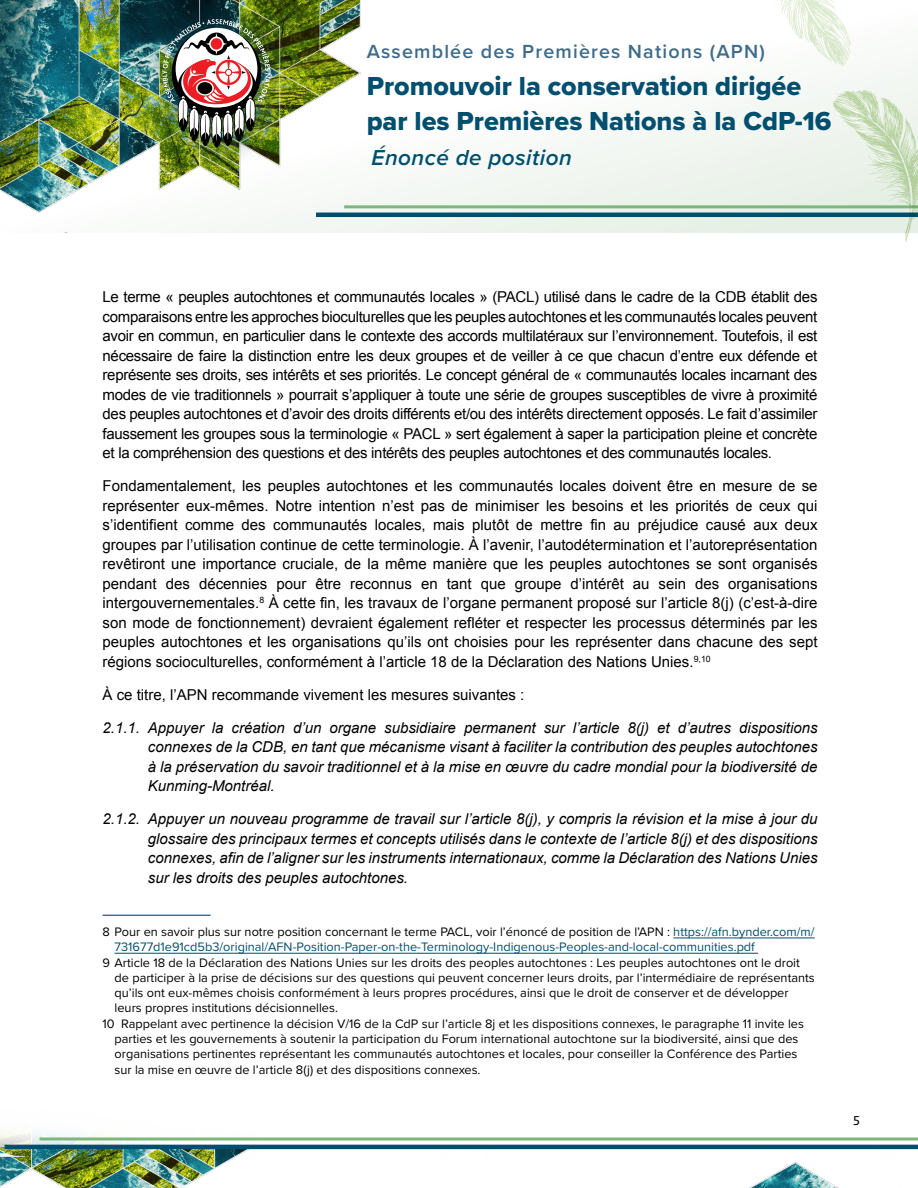
<style>
.page{position:relative;width:918px;height:1188px;background:#fff}
.page>*{position:absolute;margin:0;border:0;box-sizing:border-box;transform-origin:0 0}
.t1{font:27px/34.7px "Proxima Nova Extrabld";color:#004f6f}
.t2{font:italic 600 22.5px "Proxima Nova";letter-spacing:.02em;color:#004f6f}
.t3{font:600 19.65px "Proxima Nova";letter-spacing:.06em;color:#3e6c89}
.t4{font:15px/19.5px "Arial";color:#000;text-align:justify}
.t5{font:italic 15px/19.5px "Arial";color:#000;text-align:justify}
.t6{font:13.5px "Bliss 2";color:#000}
.t7{font:12.75px "Proxima Nova";color:#000}
.t8{font:12.75px/15.3px "Proxima Nova";color:#004f6f}
.s1{color:#000}
</style>
<div class="page">
<img style="left:0;top:0;width:918px;height:1188px">
<hr style="left:344px;top:205px;width:574px;height:3px;background:#7cb87c">
<hr style="left:316px;top:213px;width:602px;height:4px;background:#004f6f">
<hr style="left:40px;top:1137px;width:878px;height:3px;background:#7cb87c">
<hr style="left:5px;top:1145px;width:913px;height:4px;background:#004f6f">
<div style="left:135px;top:0;width:163px;height:174px;background:#003b4e;opacity:.57"></div>
<img style="left:162px;top:19px;width:108px;height:129px">
<svg style="left:832px;top:89px;width:86px;height:153px"></svg>
<svg style="left:773px;top:0;width:78px;height:67px"></svg>
<hr style="left:103px;top:915px;width:108px;height:1px;background:#004f6f">
<hr style="left:673px;top:938px;width:142px;height:1px;background:#004f6f">
<hr style="left:115px;top:953px;width:643px;height:1px;background:#004f6f">
<h3 class="t3" style="left:367px;top:37px;width:400px">Assemblée des Premières Nations (APN)</h3>
<h1 class="t1" style="left:367px;top:69px;width:466px">Promouvoir la conservation dirigée par les Premières Nations à la CdP-16</h1>
<h2 class="t2" style="left:372px;top:141px;width:202px">Énoncé de position</h2>
<p class="t4" style="left:103px;top:287px;width:716px">Le terme « peuples autochtones et communautés locales » (PACL) utilisé dans le cadre de la CDB établit des comparaisons entre les approches bioculturelles que les peuples autochtones et les communautés locales peuvent avoir en commun, en particulier dans le contexte des accords multilatéraux sur l’environnement. Toutefois, il est nécessaire de faire la distinction entre les deux groupes et de veiller à ce que chacun d’entre eux défende et représente ses droits, ses intérêts et ses priorités. Le concept général de « communautés locales incarnant des modes de vie traditionnels » pourrait s’appliquer à toute une série de groupes susceptibles de vivre à proximité des peuples autochtones et d’avoir des droits différents et/ou des intérêts directement opposés. Le fait d’assimiler faussement les groupes sous la terminologie « PACL » sert également à saper la participation pleine et concrète et la compréhension des questions et des intérêts des peuples autochtones et des communautés locales.</p>
<p class="t4" style="left:103px;top:476px;width:716px">Fondamentalement, les peuples autochtones et les communautés locales doivent être en mesure de se représenter eux-mêmes. Notre intention n’est pas de minimiser les besoins et les priorités de ceux qui s’identifient comme des communautés locales, mais plutôt de mettre fin au préjudice causé aux deux groupes par l’utilisation continue de cette terminologie. À l’avenir, l’autodétermination et l’autoreprésentation revêtiront une importance cruciale, de la même manière que les peuples autochtones se sont organisés pendant des décennies pour être reconnus en tant que groupe d’intérêt au sein des organisations intergouvernementales.<sup>8</sup> À cette fin, les travaux de l’organe permanent proposé sur l’article 8(j) (c’est-à-dire son mode de fonctionnement) devraient également refléter et respecter les processus déterminés par les peuples autochtones et les organisations qu’ils ont choisies pour les représenter dans chacune des sept régions socioculturelles, conformément à l’article 18 de la Déclaration des Nations Unies.<sup>9,10</sup></p>
<p class="t4" style="left:103px;top:685px;width:423px">À ce titre, l’APN recommande vivement les mesures suivantes :</p>
<p class="t5" style="left:148px;top:718px;width:671px;text-indent:-45px">2.1.1. Appuyer la création d’un organe subsidiaire permanent sur l’article 8(j) et d’autres dispositions connexes de la CDB, en tant que mécanisme visant à faciliter la contribution des peuples autochtones à la préservation du savoir traditionnel et à la mise en œuvre du cadre mondial pour la biodiversité de Kunming-Montréal.</p>
<p class="t5" style="left:148px;top:809px;width:671px;text-indent:-45px">2.1.2. Appuyer un nouveau programme de travail sur l’article 8(j), y compris la révision et la mise à jour du glossaire des principaux termes et concepts utilisés dans le contexte de l’article 8(j) et des dispositions connexes, afin de l’aligner sur les instruments internationaux, comme la Déclaration des Nations Unies sur les droits des peuples autochtones.</p>
<p class="t8" style="left:115px;top:923px;width:702px;text-indent:-12px"><span class="s1">8 Pour en savoir plus sur notre position concernant le terme PACL, voir l’énoncé de position de l’APN :</span> https://afn.bynder.com/m/<br>731677d1e91cd5b3/original/AFN-Position-Paper-on-the-Terminology-Indigenous-Peoples-and-local-communities.pdf</p>
<p class="t7" style="left:103px;top:953px;width:699px">9 Article 18 de la Déclaration des Nations Unies sur les droits des peoples autochtones : Les peuples autochtones ont le droit</p>
<p class="t7" style="left:115px;top:968px;width:702px">de participer à la prise de décisions sur des questions qui peuvent concerner leurs droits, par l’intermédiaire de représentants</p>
<p class="t7" style="left:115px;top:983px;width:676px">qu’ils ont eux-mêmes choisis conformément à leurs propres procédures, ainsi que le droit de conserver et de développer</p>
<p class="t7" style="left:115px;top:999px;width:225px">leurs propres institutions décisionnelles.</p>
<p class="t7" style="left:103px;top:1014px;width:703px">10 Rappelant avec pertinence la décision V/16 de la CdP sur l’article 8j et les dispositions connexes, le paragraphe 11 invite les</p>
<p class="t7" style="left:115px;top:1029px;width:685px">parties et les gouvernements à soutenir la participation du Forum international autochtone sur la biodiversité, ainsi que des</p>
<p class="t7" style="left:115px;top:1045px;width:684px">organisations pertinentes représentant les communautés autochtones et locales, pour conseiller la Conférence des Parties</p>
<p class="t7" style="left:115px;top:1060px;width:367px">sur la mise en œuvre de l’article 8(j) et des dispositions connexes.</p>
<p class="t6" style="left:853px;top:1113px;width:8px">5</p>
</div>
